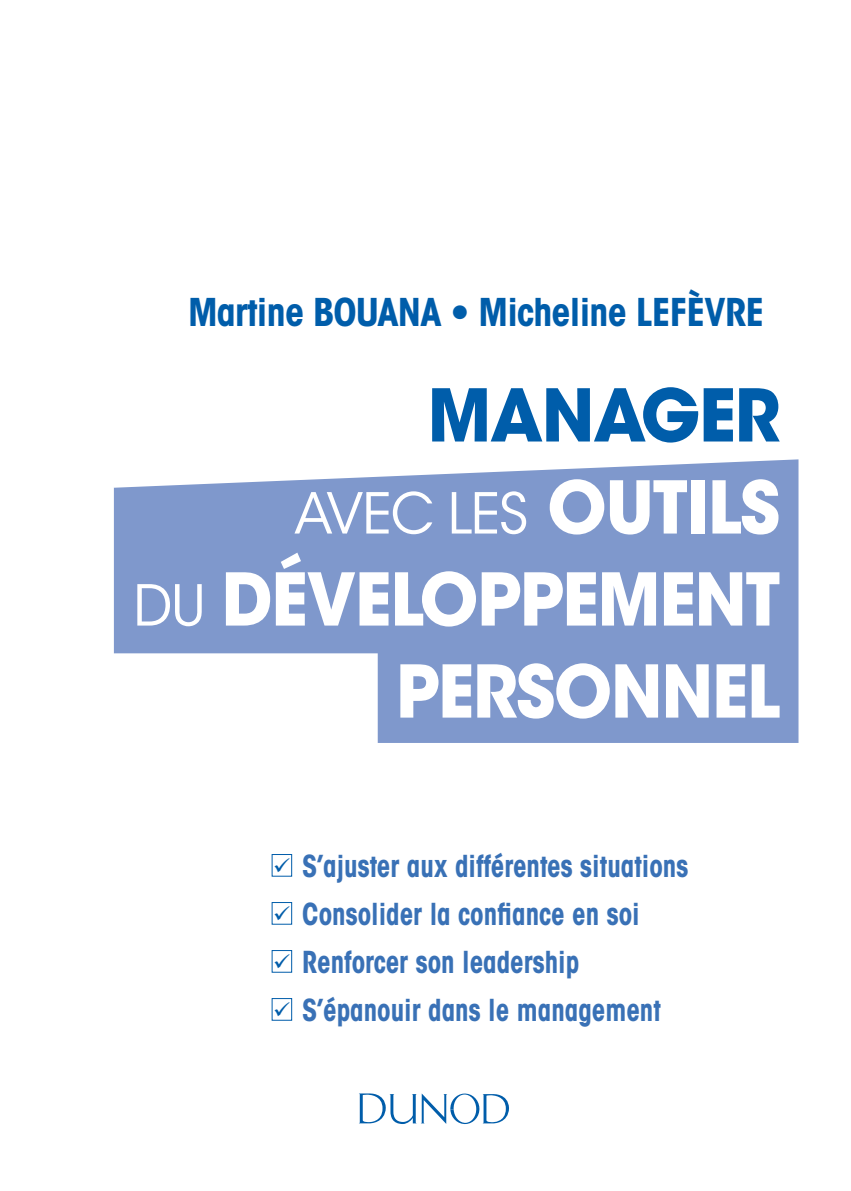
<style>
.page{position:relative;width:851px;height:1191px;background:#fff}
.page>*{position:absolute;margin:0;border:0;box-sizing:border-box;transform-origin:0 0}
.t1{font:700 72px/92px "ITC Avant Garde Std";letter-spacing:-.02em;color:#fff;text-align:right;scale:.96 1}
.t2{font:700 72px "ITC Avant Garde Std";letter-spacing:-.02em;color:#005daa}
.t3{font:56px "ITC Avant Garde Std";letter-spacing:-.02em;color:#fff}
.t4{font:700 condensed 38px "ITC Avant Garde Std";letter-spacing:-.02em;color:#005daa}
.t5{font:700 condensed 30px/48px "ITC Avant Garde Std";color:#3971b6;scale:.9 1}
.s1{font-weight:700;font-size:72px}
.s2{font-weight:400;font-size:56px}
</style>
<div class="page">
<div style="left:271px;top:854px;width:21px;height:22px;border:1px solid #005daa"></div>
<div style="left:271px;top:902px;width:21px;height:22px;border:1px solid #005daa"></div>
<div style="left:271px;top:950px;width:21px;height:22px;border:1px solid #005daa"></div>
<div style="left:271px;top:998px;width:21px;height:22px;border:1px solid #005daa"></div>
<svg style="left:359px;top:1093px;width:150px;height:31px"></svg>
<svg style="left:114px;top:459px;width:684px;height:284px;fill:#7f98cc"></svg>
<p class="t4" style="left:188px;top:294px;width:577px">Martine BOUANA • Micheline LEFÈVRE</p>
<h1 class="t2" style="left:427px;top:381px;width:354px">MANAGER</h1>
<h2 class="t3" style="left:294px;top:487px;width:487px">AVEC LES <span class="s1">OUTILS</span></h2>
<h1 class="t1" style="left:133px;top:558px;width:675px"><span class="s2">DU</span> DÉVELOPPEMENT<br>PERSONNEL</h1>
<p class="t5" style="left:302px;top:843px;width:430px">S’ajuster aux différentes situations<br>Consolider la confiance en soi<br>Renforcer son leadership<br>S’épanouir dans le management</p>
</div>
